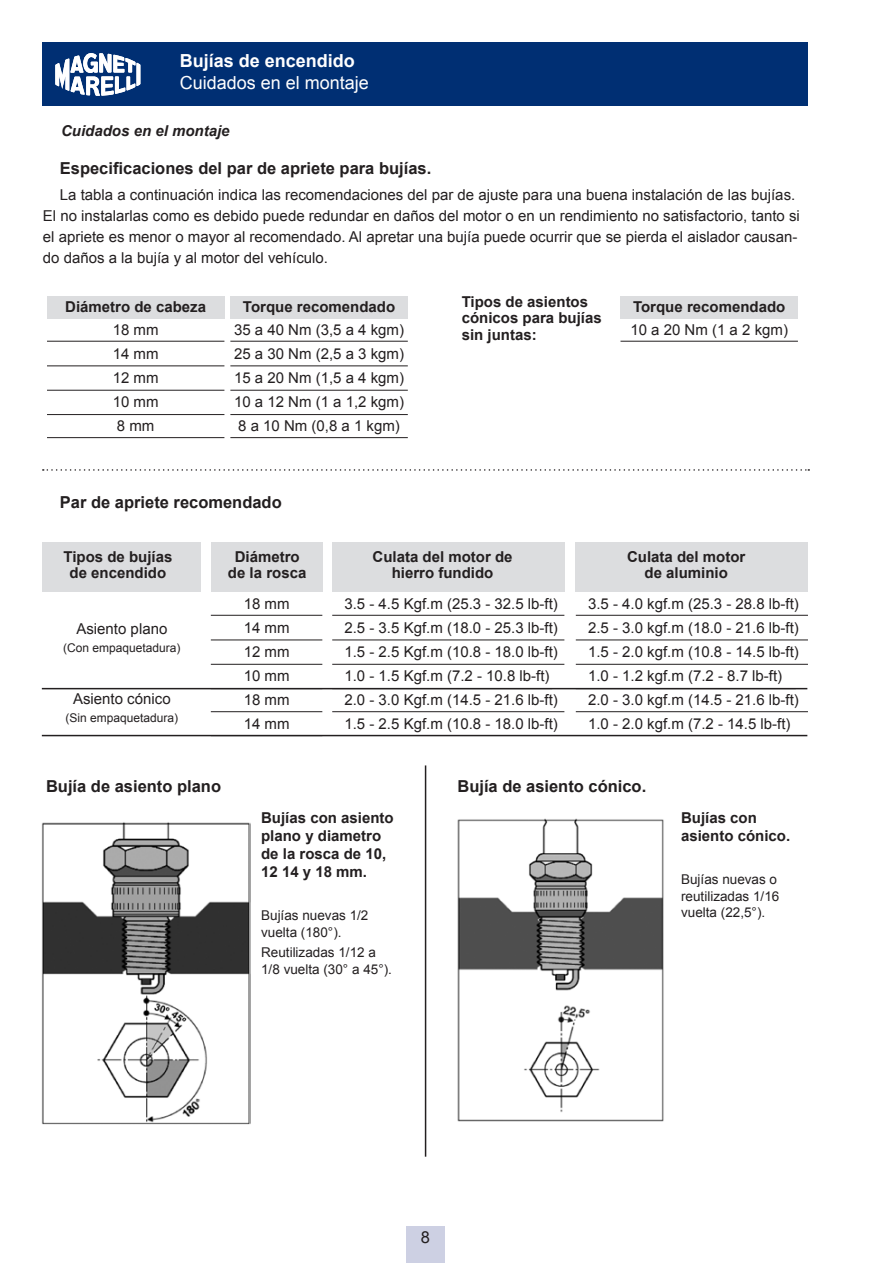
<style>
.page{position:relative;width:893px;height:1263px;background:#fff}
.page>*{position:absolute;margin:0;border:0;box-sizing:border-box;transform-origin:0 0}
.t1{font:18px "Arial";color:#fff}
.t2{font:700 18px "Arial";color:#fff}
.t3{font:700 16.5px "Arial";color:#231f20}
.t4{font:16.5px "Arial";color:#231f20}
.t5{font:15px/21px "Arial";color:#231f20}
.t6{font:700 15px/16.5px "Arial";color:#231f20;text-align:center}
.t7{font:italic 700 15px "Arial";color:#231f20}
.t8{font:13.5px/16.5px "Arial";color:#231f20}
.t9{font:12px "Arial";color:#231f20}
</style>
<div class="page">
<div style="left:43px;top:43px;width:765px;height:63px;background:#002f73"></div>
<div style="left:406px;top:1226px;width:39px;height:37px;background:#cdd0e3"></div>
<svg style="left:55px;top:53px;width:85px;height:43px"></svg>
<hr style="left:42px;top:688px;width:765px;height:1px;background:#231f20">
<hr style="left:42px;top:735px;width:765px;height:1px;background:#231f20">
<div style="left:43px;top:543px;width:158px;height:49px;background:#dcdddf"></div>
<div style="left:332px;top:543px;width:232px;height:49px;background:#dcdddf"></div>
<div style="left:576px;top:543px;width:232px;height:49px;background:#dcdddf"></div>
<div style="left:211px;top:543px;width:111px;height:49px;background:#dcdddf"></div>
<div style="left:47px;top:296px;width:177px;height:22px;background:#dcdddf"></div>
<div style="left:230px;top:296px;width:178px;height:22px;background:#dcdddf"></div>
<hr style="left:47px;top:341px;width:177px;height:1px;background:#231f20">
<hr style="left:230px;top:341px;width:178px;height:1px;background:#231f20">
<hr style="left:47px;top:365px;width:177px;height:1px;background:#231f20">
<hr style="left:230px;top:365px;width:178px;height:1px;background:#231f20">
<hr style="left:47px;top:390px;width:177px;height:1px;background:#231f20">
<hr style="left:230px;top:390px;width:178px;height:1px;background:#231f20">
<hr style="left:47px;top:414px;width:177px;height:1px;background:#231f20">
<hr style="left:230px;top:414px;width:178px;height:1px;background:#231f20">
<hr style="left:47px;top:437px;width:177px;height:1px;background:#231f20">
<hr style="left:230px;top:437px;width:178px;height:1px;background:#231f20">
<svg style="left:43px;top:469px;width:766px;height:2px"></svg>
<hr style="left:332px;top:615px;width:232px;height:1px;background:#231f20">
<hr style="left:576px;top:615px;width:232px;height:1px;background:#231f20">
<hr style="left:211px;top:615px;width:111px;height:1px;background:#231f20">
<hr style="left:332px;top:639px;width:232px;height:1px;background:#231f20">
<hr style="left:576px;top:639px;width:232px;height:1px;background:#231f20">
<hr style="left:211px;top:639px;width:111px;height:1px;background:#231f20">
<hr style="left:332px;top:664px;width:232px;height:1px;background:#231f20">
<hr style="left:576px;top:664px;width:232px;height:1px;background:#231f20">
<hr style="left:211px;top:664px;width:111px;height:1px;background:#231f20">
<hr style="left:332px;top:711px;width:232px;height:1px;background:#231f20">
<hr style="left:576px;top:711px;width:232px;height:1px;background:#231f20">
<hr style="left:211px;top:711px;width:111px;height:1px;background:#231f20">
<div style="left:620px;top:296px;width:178px;height:22px;background:#dcdddf"></div>
<hr style="left:620px;top:341px;width:178px;height:1px;background:#231f20">
<img style="left:42px;top:822px;width:208px;height:302px">
<img style="left:457px;top:818px;width:207px;height:304px">
<hr style="left:425px;top:765px;width:1px;height:392px;background:#231f20">
<p class="t2" style="left:180px;top:49px;width:177px">Bujías de encendido</p>
<p class="t1" style="left:180px;top:71px;width:191px">Cuidados en el montaje</p>
<p class="t7" style="left:61px;top:121px;width:170px">Cuidados en el montaje</p>
<p class="t3" style="left:60px;top:157px;width:373px">Especificaciones del par de apriete para bujías.</p>
<p class="t5" style="left:43px;top:184px;width:759px;text-indent:17px">La tabla a continuación indica las recomendaciones del par de ajuste para una buena instalación de las bujías.<br>El no instalarlas como es debido puede redundar en daños del motor o en un rendimiento no satisfactorio, tanto si el apriete es menor o mayor al recomendado. Al apretar una bujía puede ocurrir que se pierda el aislador causan&shy;do daños a la bujía y al motor del vehículo.</p>
<p class="t6" style="left:65px;top:299px;width:142px">Diámetro de cabeza</p>
<p class="t6" style="left:243px;top:299px;width:154px">Torque recomendado</p>
<p class="t5" style="left:113px;top:320px;width:47px">18 mm</p>
<p class="t5" style="left:113px;top:344px;width:47px">14 mm</p>
<p class="t5" style="left:113px;top:368px;width:47px">12 mm</p>
<p class="t5" style="left:113px;top:392px;width:47px">10 mm</p>
<p class="t5" style="left:117px;top:416px;width:39px">8 mm</p>
<p class="t5" style="left:234px;top:318px;width:172px;line-height:24px">35 a 40 Nm (3,5 a 4 kgm)<br>25 a 30 Nm (2,5 a 3 kgm)</p>
<p class="t5" style="left:234px;top:368px;width:172px">15 a 20 Nm (1,5 a 4 kgm)</p>
<p class="t5" style="left:234px;top:392px;width:172px">10 a 12 Nm (1 a 1,2 kgm)</p>
<p class="t5" style="left:238px;top:416px;width:163px">8 a 10 Nm (0,8 a 1 kgm)</p>
<p class="t3" style="left:60px;top:491px;width:223px">Par de apriete recomendado</p>
<p class="t6" style="left:462px;top:294px;width:142px;text-align:left">Tipos de asientos cónicos para bujías sin juntas:</p>
<p class="t6" style="left:633px;top:299px;width:154px">Torque recomendado</p>
<p class="t5" style="left:630px;top:320px;width:159px">10 a 20 Nm (1 a 2 kgm)</p>
<p class="t6" style="left:64px;top:548px;width:110px">Tipos de bujías de encendido</p>
<p class="t5" style="left:76px;top:619px;width:92px">Asiento plano</p>
<p class="t9" style="left:63px;top:640px;width:119px">(Con empaquetadura)</p>
<p class="t5" style="left:73px;top:688px;width:99px">Asiento cónico</p>
<p class="t9" style="left:66px;top:710px;width:114px">(Sin empaquetadura)</p>
<p class="t6" style="left:228px;top:548px;width:80px">Diámetro de la rosca</p>
<p class="t5" style="left:244px;top:594px;width:47px">18 mm</p>
<p class="t5" style="left:244px;top:618px;width:47px">14 mm</p>
<p class="t5" style="left:244px;top:642px;width:47px">12 mm</p>
<p class="t5" style="left:244px;top:666px;width:47px">10 mm</p>
<p class="t5" style="left:244px;top:690px;width:47px">18 mm</p>
<p class="t5" style="left:244px;top:714px;width:47px">14 mm</p>
<p class="t6" style="left:373px;top:548px;width:142px">Culata del motor de hierro fundido</p>
<p class="t6" style="left:627px;top:548px;width:120px">Culata del motor de aluminio</p>
<p class="t5" style="left:344px;top:594px;width:215px">3.5 - 4.5 Kgf.m (25.3 - 32.5 lb-ft)</p>
<p class="t5" style="left:344px;top:618px;width:215px">2.5 - 3.5 Kgf.m (18.0 - 25.3 lb-ft)</p>
<p class="t5" style="left:344px;top:642px;width:215px">1.5 - 2.5 Kgf.m (10.8 - 18.0 lb-ft)</p>
<p class="t5" style="left:344px;top:666px;width:207px">1.0 - 1.5 Kgf.m (7.2 - 10.8 lb-ft)</p>
<p class="t5" style="left:344px;top:690px;width:215px">2.0 - 3.0 Kgf.m (14.5 - 21.6 lb-ft)</p>
<p class="t5" style="left:344px;top:714px;width:215px">1.5 - 2.5 Kgf.m (10.8 - 18.0 lb-ft)</p>
<p class="t5" style="left:588px;top:594px;width:212px">3.5 - 4.0 kgf.m (25.3 - 28.8 lb-ft)</p>
<p class="t5" style="left:588px;top:618px;width:212px">2.5 - 3.0 kgf.m (18.0 - 21.6 lb-ft)</p>
<p class="t5" style="left:588px;top:642px;width:212px">1.5 - 2.0 kgf.m (10.8 - 14.5 lb-ft)</p>
<p class="t5" style="left:588px;top:666px;width:196px">1.0 - 1.2 kgf.m (7.2 - 8.7 lb-ft)</p>
<p class="t5" style="left:588px;top:690px;width:212px">2.0 - 3.0 kgf.m (14.5 - 21.6 lb-ft)</p>
<p class="t5" style="left:588px;top:714px;width:204px">1.0 - 2.0 kgf.m (7.2 - 14.5 lb-ft)</p>
<p class="t3" style="left:46px;top:775px;width:177px">Bujía de asiento plano</p>
<p class="t3" style="left:457px;top:775px;width:190px">Bujía de asiento cónico.</p>
<p class="t6" style="left:261px;top:809px;width:134px;line-height:18px;text-align:left">Bujías con asiento plano y diametro de la rosca de 10,<br>12 14 y 18 mm.</p>
<p class="t8" style="left:261px;top:907px;width:109px">Bujías nuevas 1/2 vuelta (180°).</p>
<p class="t8" style="left:261px;top:944px;width:132px">Reutilizadas 1/12 a<br>1/8 vuelta (30° a 45°).</p>
<p class="t6" style="left:681px;top:809px;width:111px;line-height:18px;text-align:left">Bujías con asiento cónico.</p>
<p class="t8" style="left:681px;top:871px;width:100px">Bujías nuevas o reutilizadas 1/16 vuelta (22,5°).</p>
<p class="t4" style="left:421px;top:1226px;width:11px">8</p>
</div>
